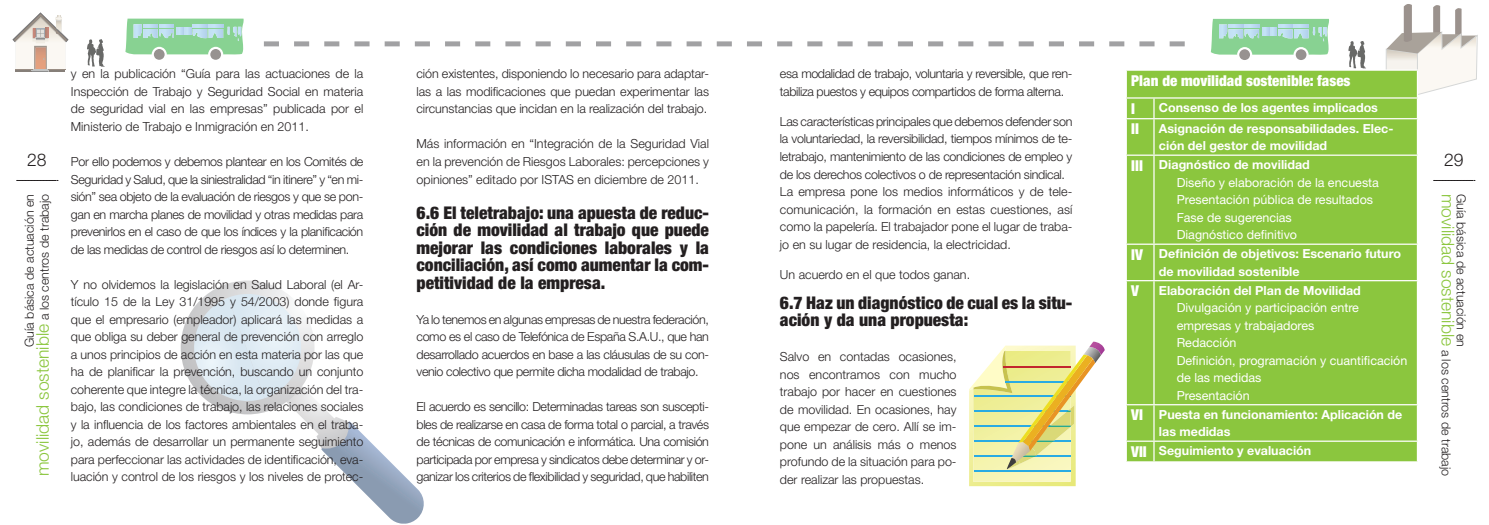
<style>
.page{position:relative;width:1489px;height:525px;background:#fff}
.page>*{position:absolute;margin:0;border:0;box-sizing:border-box;transform-origin:0 0}
.t1{font:900 condensed 17.5px/17.5px "Helvetica Neue LT Std";color:#231f20;text-align:justify}
.t2{font:300 17.5px "Helvetica Neue LT Std";color:#8bc63e}
.t3{font:300 17.5px "Helvetica Neue LT Std";color:#231f20}
.t4{font:900 condensed 15px "Helvetica Neue LT Std";color:#fff}
.t5{font:300 12.5px/17.5px "Helvetica Neue LT Std";letter-spacing:-.005em;color:#231f20;text-align:justify}
.t6{font:700 12.5px/17.5px "Helvetica Neue LT Std";color:#fff}
.t7{font:12.5px/17.5px "Helvetica Neue LT Std";color:#fff}
.t8{font:300 12.5px/17.5px "Helvetica Neue LT Std";letter-spacing:-.03em;color:#231f20}
.s1{font-size:17.5px;color:#8bc63e}
</style>
<div class="page">
<svg style="left:17px;top:180px;width:41px;height:1px"></svg>
<svg style="left:12px;top:13px;width:56px;height:59px"></svg>
<svg style="left:87px;top:39px;width:18px;height:28px"></svg>
<img style="left:56px;top:17px;width:6px;height:17px">
<svg style="left:125px;top:19px;width:119px;height:41px;background:#a7d9b7"></svg>
<svg style="left:1433px;top:180px;width:41px;height:1px"></svg>
<svg style="left:1348px;top:41px;width:18px;height:28px"></svg>
<svg style="left:1210px;top:19px;width:119px;height:41px;background:#a6d8b7"></svg>
<svg style="left:264px;top:41px;width:920px;height:5px"></svg>
<svg style="left:181px;top:280px;width:133px;height:134px"></svg>
<svg style="left:188px;top:294px;width:236px;height:229px"></svg>
<div style="left:1126px;top:71px;width:290px;height:390px;background:#8bc63e"></div>
<hr style="left:1153px;top:97px;width:264px;height:1px;background:#fff">
<svg style="left:1385px;top:4px;width:92px;height:114px"></svg>
<svg style="left:1126px;top:71px;width:28px;height:48px"></svg>
<hr style="left:1153px;top:118px;width:264px;height:1px;background:#fff">
<hr style="left:1153px;top:119px;width:1px;height:35px;background:#fff">
<hr style="left:1125px;top:154px;width:28px;height:2px;background:#fff">
<hr style="left:1153px;top:154px;width:264px;height:2px;background:#fff">
<hr style="left:1153px;top:156px;width:1px;height:87px;background:#fff">
<hr style="left:1125px;top:243px;width:28px;height:2px;background:#fff">
<hr style="left:1153px;top:243px;width:264px;height:2px;background:#fff">
<hr style="left:1153px;top:245px;width:1px;height:35px;background:#fff">
<svg style="left:1126px;top:280px;width:27px;height:1px"></svg>
<hr style="left:1153px;top:280px;width:264px;height:1px;background:#fff">
<hr style="left:1153px;top:281px;width:1px;height:123px;background:#fff">
<svg style="left:1126px;top:404px;width:27px;height:1px"></svg>
<hr style="left:1153px;top:404px;width:264px;height:1px;background:#fff">
<hr style="left:1153px;top:405px;width:1px;height:35px;background:#fff">
<hr style="left:1153px;top:440px;width:264px;height:1px;background:#fff">
<svg style="left:1416px;top:441px;width:1px;height:20px"></svg>
<svg style="left:1126px;top:440px;width:28px;height:22px"></svg>
<hr style="left:1153px;top:461px;width:264px;height:1px;background:#fff">
<svg style="left:969px;top:341px;width:135px;height:145px"></svg>
<h1 class="t3" style="left:27px;top:149px;width:21px">28</h1>
<p class="t5" style="left:22px;top:476px;width:283px;line-height:15px;text-align:right;rotate:-90deg">Guía básica de actuación en<br><span class="s1">movilidad sostenible</span> a los centros de trabajo</p>
<p class="t5" style="left:71px;top:65px;width:294px">y en la publicación “Guía para las actuaciones de la Inspección de Trabajo y Seguridad Social en materia de seguridad vial en las empresas” publicada por el Ministerio de Trabajo e Inmigración en 2011.</p>
<p class="t5" style="left:71px;top:152px;width:294px">Por ello podemos y debemos plantear en los Comités de Seguridad y Salud, que la siniestralidad “in itinere” y “en mi&shy;sión” sea objeto de la evaluación de riesgos y que se pon&shy;gan en marcha planes de movilidad y otras medidas para prevenirlos en el caso de que los índices y la planificación de las medidas de control de riesgos así lo determinen.</p>
<p class="t5" style="left:71px;top:275px;width:294px">Y no olvidemos la legislación en Salud Laboral (el Ar&shy;tículo 15 de la Ley 31/1995 y 54/2003) donde figura que el empresario (empleador) aplicará las medidas a que obliga su deber general de prevención con arreglo a unos principios de acción en esta materia por las que ha de planificar la prevención, buscando un conjunto coherente que integre la técnica, la organización del tra&shy;bajo, las condiciones de trabajo, las relaciones sociales y la influencia de los factores ambientales en el traba&shy;jo, además de desarrollar un permanente seguimiento para perfeccionar las actividades de identificación, eva&shy;luación y control de los riesgos y los niveles de protec-</p>
<p class="t5" style="left:416px;top:65px;width:294px">ción existentes, disponiendo lo necesario para adaptar&shy;las a las modificaciones que puedan experimentar las circunstancias que incidan en la realización del trabajo.</p>
<p class="t5" style="left:416px;top:135px;width:294px">Más información en “Integración de la Seguridad Vial en la prevención de Riesgos Laborales: percepciones y opiniones” editado por ISTAS en diciembre de 2011.</p>
<p class="t1" style="left:416px;top:203px;width:294px">6.6 El teletrabajo: una apuesta de reduc&shy;ción de movilidad al trabajo que puede mejorar las condiciones laborales y la conciliación, así como aumentar la com&shy;petitividad de la empresa.</p>
<p class="t5" style="left:416px;top:310px;width:294px">Ya lo tenemos en algunas empresas de nuestra federación, como es el caso de Telefónica de España S.A.U., que han desarrollado acuerdos en base a las cláusulas de su con&shy;venio colectivo que permite dicha modalidad de trabajo.</p>
<p class="t5" style="left:416px;top:397px;width:294px">El acuerdo es sencillo: Determinadas tareas son suscepti&shy;bles de realizarse en casa de forma total o parcial, a través de técnicas de comunicación e informática. Una comisión participada por empresa y sindicatos debe determinar y or&shy;ganizar los criterios de flexibilidad y seguridad, que habiliten</p>
<p class="t8" style="left:780px;top:65px;width:294px">esa modalidad de trabajo, voluntaria y reversible, que ren&shy;tabiliza puestos y equipos compartidos de forma alterna.</p>
<p class="t5" style="left:780px;top:112px;width:294px">Las características principales que debemos defender son la voluntariedad, la reversibilidad, tiempos mínimos de te&shy;letrabajo, mantenimiento de las condiciones de empleo y de los derechos colectivos o de representación sindical.</p>
<p class="t5" style="left:780px;top:182px;width:294px">La empresa pone los medios informáticos y de tele&shy;comunicación, la formación en estas cuestiones, así como la papelería. El trabajador pone el lugar de traba&shy;jo en su lugar de residencia, la electricidad.</p>
<p class="t5" style="left:780px;top:265px;width:192px">Un acuerdo en el que todos ganan.</p>
<p class="t1" style="left:780px;top:293px;width:294px">6.7 Haz un diagnóstico de cual es la situ&shy;ación y da una propuesta:</p>
<p class="t5" style="left:780px;top:347px;width:178px">Salvo en contadas ocasiones, nos encontramos con mucho trabajo por hacer en cuestiones de movilidad. En ocasiones, hay que empezar de cero. Allí se im&shy;pone un análisis más o menos profundo de la situación para po&shy;der realizar las propuestas.</p>
<p class="t4" style="left:1131px;top:71px;width:221px">Plan de movilidad sostenible: fases</p>
<p class="t4" style="left:1131px;top:99px;width:5px">I</p>
<p class="t6" style="left:1158px;top:98px;width:220px">Consenso de los agentes implicados</p>
<p class="t4" style="left:1131px;top:120px;width:9px">II</p>
<p class="t6" style="left:1158px;top:119px;width:236px">Asignación de responsabilidades. Elec&shy;ción del gestor de movilidad</p>
<p class="t4" style="left:1131px;top:156px;width:13px">III</p>
<p class="t6" style="left:1158px;top:155px;width:152px">Diagnóstico de movilidad</p>
<p class="t7" style="left:1176px;top:173px;width:204px">Diseño y elaboración de la encuesta</p>
<p class="t7" style="left:1176px;top:191px;width:198px">Presentación pública de resultados</p>
<p class="t7" style="left:1176px;top:208px;width:117px">Fase de sugerencias</p>
<p class="t7" style="left:1176px;top:226px;width:122px">Diagnóstico definitivo</p>
<p class="t4" style="left:1131px;top:245px;width:13px">IV</p>
<p class="t6" style="left:1158px;top:244px;width:243px">Definición de objetivos: Escenario futuro de movilidad sostenible</p>
<p class="t4" style="left:1131px;top:281px;width:9px">V</p>
<p class="t6" style="left:1158px;top:281px;width:203px">Elaboración del Plan de Movilidad</p>
<p class="t7" style="left:1176px;top:298px;width:184px">Divulgación y participación entre</p>
<p class="t7" style="left:1176px;top:316px;width:139px">empresas y trabajadores</p>
<p class="t7" style="left:1176px;top:333px;width:61px">Redacción</p>
<p class="t7" style="left:1176px;top:351px;width:232px">Definición, programación y cuantificación de las medidas</p>
<p class="t7" style="left:1176px;top:386px;width:74px">Presentación</p>
<p class="t4" style="left:1131px;top:405px;width:13px">VI</p>
<p class="t6" style="left:1158px;top:405px;width:245px">Puesta en funcionamiento: Aplicación de las medidas</p>
<p class="t4" style="left:1131px;top:442px;width:17px">VII</p>
<p class="t6" style="left:1158px;top:441px;width:154px">Seguimiento y evaluación</p>
<h1 class="t3" style="left:1443px;top:149px;width:21px">29</h1>
<h1 class="t2" style="left:1458px;top:194px;width:153px;rotate:90deg">movilidad sostenible</h1>
<p class="t5" style="left:1470px;top:194px;width:154px;rotate:90deg">Guía básica de actuación en</p>
<p class="t5" style="left:1455px;top:349px;width:128px;rotate:90deg">a los centros de trabajo</p>
</div>
